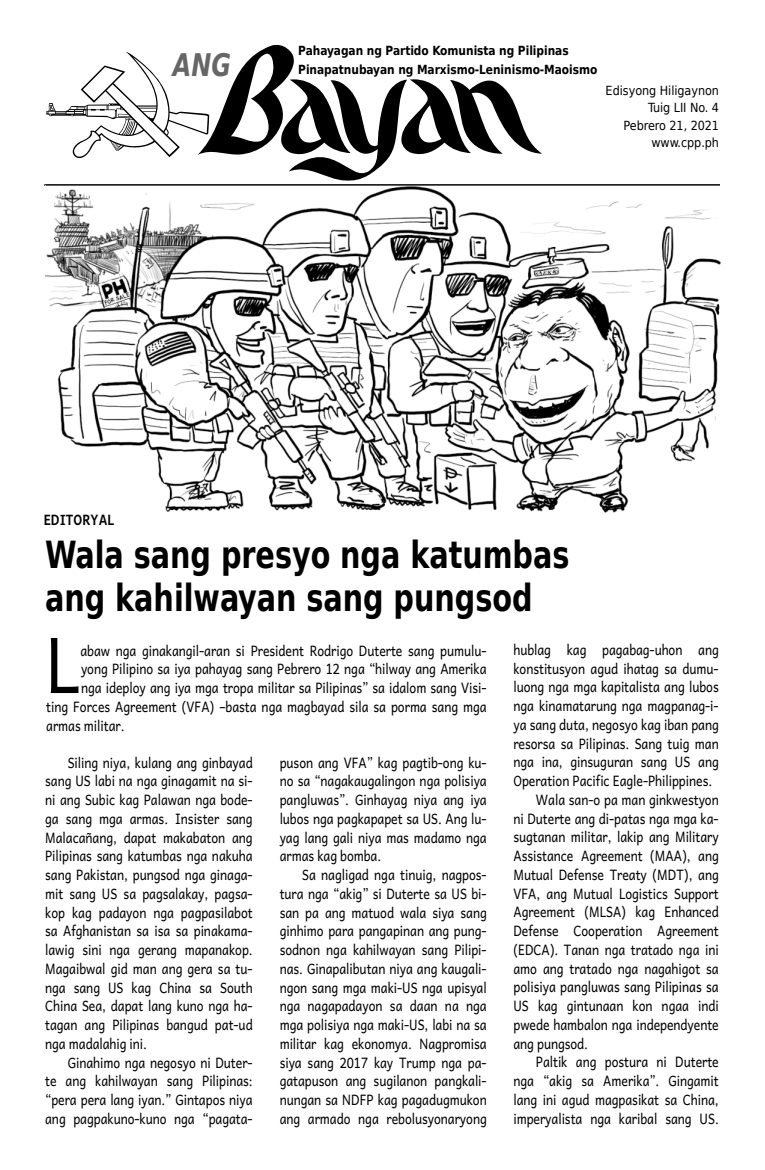
<style>
.page{position:relative;width:765px;height:1170px;background:#fff}
.page>*{position:absolute;margin:0;border:0;box-sizing:border-box;transform-origin:0 0}
.t1{font:77.25px "Andika New Basic";color:#000;scale:.85 1}
.t2{font:700 37.5px/42.5px "DejaVu Sans Condensed";color:#000;scale:.85 1}
.t3{font:italic 700 31.25px "DejaVu Sans Condensed";color:#666;scale:.85 1}
.t4{font:14.38px/18.8px "Andika New Basic";letter-spacing:-.005em;color:#000;text-align:justify;scale:.85 1}
.t5{font:700 14.38px "Andika New Basic";letter-spacing:-.005em;color:#000;scale:.85 1}
.t6{font:700 12.5px/18.8px "DejaVu Sans";letter-spacing:-.005em;color:#000;scale:.85 1}
.t7{font:12.5px/17.5px "DejaVu Sans";letter-spacing:-.005em;color:#000;text-align:right;scale:.9 1}
</style>
<div class="page">
<svg style="left:46px;top:52px;width:151px;height:106px"></svg>
<hr style="left:44px;top:184px;width:676px;height:2px;background:#000">
<svg style="left:197px;top:45px;width:345px;height:136px"></svg>
<img style="left:46px;top:186px;width:675px;height:326px">
<h3 class="t3" style="left:173px;top:47px;width:70px">ANG</h3>
<p class="t6" style="left:298px;top:41px;width:353px">Pahayagan ng Partido Komunista ng Pilipinas<br>Pinapatnubayan ng Marxismo-Leninismo-Maoismo</p>
<p class="t7" style="left:606px;top:82px;width:128px">Edisyong Hiligaynon<br>Tuig LII No. 4<br>Pebrero 21, 2021 www.cpp.ph</p>
<p class="t5" style="left:44px;top:507px;width:84px">EDITORYAL</p>
<h2 class="t2" style="left:45px;top:534px;width:618px">Wala sang presyo nga katumbas ang kahilwayan sang pungsod</h2>
<h1 class="t1" style="left:46px;top:599px;width:42px">L</h1>
<p class="t4" style="left:80px;top:640px;width:479px">abaw nga ginakangil-aran si President Rodrigo Duterte sang pumulu‐</p>
<p class="t4" style="left:513px;top:640px;width:243px">hublag kag pagabag-uhon ang</p>
<p class="t4" style="left:513px;top:658px;width:243px">konstitusyon agud ihatag sa dumu‐</p>
<p class="t4" style="left:513px;top:677px;width:243px">luong nga mga kapitalista ang lubos</p>
<p class="t4" style="left:513px;top:696px;width:243px">nga kinamatarung nga magpanag-i‐</p>
<p class="t4" style="left:513px;top:715px;width:243px">ya sang duta, negosyo kag iban pang</p>
<p class="t4" style="left:513px;top:733px;width:243px">resorsa sa Pilipinas. Sang tuig man</p>
<p class="t4" style="left:513px;top:752px;width:243px">nga ina, ginsuguran sang US ang</p>
<p class="t4" style="left:513px;top:771px;width:235px">Operation Pacific Eagle-Philippines.</p>
<p class="t4" style="left:536px;top:790px;width:217px">Wala san-o pa man ginkwestyon</p>
<p class="t4" style="left:513px;top:808px;width:243px">ni Duterte ang di-patas nga mga ka‐</p>
<p class="t4" style="left:513px;top:827px;width:243px">sugtanan militar, lakip ang Military</p>
<p class="t4" style="left:513px;top:846px;width:243px">Assistance Agreement (MAA), ang</p>
<p class="t4" style="left:513px;top:865px;width:243px">Mutual Defense Treaty (MDT), ang</p>
<p class="t4" style="left:513px;top:883px;width:243px">VFA, ang Mutual Logistics Support</p>
<p class="t4" style="left:513px;top:902px;width:243px">Agreement (MLSA) kag Enhanced</p>
<p class="t4" style="left:513px;top:921px;width:243px">Defense Cooperation Agreement</p>
<p class="t4" style="left:513px;top:940px;width:243px">(EDCA). Tanan nga tratado nga ini</p>
<p class="t4" style="left:513px;top:958px;width:243px">amo ang tratado nga nagahigot sa</p>
<p class="t4" style="left:513px;top:977px;width:243px">polisiya pangluwas sang Pilipinas sa</p>
<p class="t4" style="left:513px;top:996px;width:243px">US kag gintunaan kon ngaa indi</p>
<p class="t4" style="left:513px;top:1015px;width:243px">pwede hambalon nga independyente</p>
<p class="t4" style="left:513px;top:1033px;width:89px">ang pungsod.</p>
<p class="t4" style="left:536px;top:1052px;width:217px">Paltik ang postura ni Duterte</p>
<p class="t4" style="left:513px;top:1071px;width:243px">nga “akig sa Amerika”. Gingamit</p>
<p class="t4" style="left:513px;top:1090px;width:243px">lang ini agud magpasikat sa China,</p>
<p class="t4" style="left:513px;top:1108px;width:243px">imperyalista nga karibal sang US.</p>
<p class="t4" style="left:81px;top:659px;width:479px">yong Pilipino sa iya pahayag sang Pebrero 12 nga “hilway ang Amerika</p>
<p class="t4" style="left:81px;top:678px;width:479px">nga ideploy ang iya mga tropa militar sa Pilipinas” sa idalom sang Visi‐</p>
<p class="t4" style="left:46px;top:696px;width:520px">ting Forces Agreement (VFA) –basta nga magbayad sila sa porma sang mga</p>
<p class="t4" style="left:46px;top:715px;width:94px">armas militar.</p>
<p class="t4" style="left:45px;top:752px;width:246px;text-indent:22px">Siling niya, kulang ang ginbayad sang US labi na nga ginagamit na si‐ ni ang Subic kag Palawan nga bode‐ ga sang mga armas. Insister sang Malacañang, dapat makabaton ang Pilipinas sang katumbas nga nakuha sang Pakistan, pungsod nga ginaga‐ mit sang US sa pagsalakay, pagsa‐ kop kag padayon nga pagpasilabot sa Afghanistan sa isa sa pinakama‐ lawig sini nga gerang mapanakop.<br>Magaibwal gid man ang gera sa tu‐ nga sang US kag China sa South China Sea, dapat lang kuno nga ha‐ tagan ang Pilipinas bangud pat-ud nga madalahig ini.</p>
<p class="t4" style="left:45px;top:1052px;width:246px;text-indent:22px">Ginahimo nga negosyo ni Duter‐ te ang kahilwayan sang Pilipinas: “pera pera lang iyan.” Gintapos niya ang pagpakuno-kuno nga “pagata‐</p>
<p class="t4" style="left:280px;top:752px;width:245px">puson ang VFA” kag pagtib-ong ku‐ no sa “nagakaugalingon nga polisiya pangluwas”. Ginhayag niya ang iya lubos nga pagkapapet sa US. Ang lu‐ yag lang gali niya mas madamo nga armas kag bomba.</p>
<p class="t4" style="left:280px;top:865px;width:245px;text-indent:22px">Sa nagligad nga tinuig, nagpos‐ tura nga “akig” si Duterte sa US bi‐ san pa ang matuod wala siya sang ginhimo para pangapinan ang pung‐ sodnon nga kahilwayan sang Pilipi‐ nas. Ginapalibutan niya ang kaugali‐ ngon sang mga maki-US nga upisyal nga nagapadayon sa daan na nga mga polisiya nga maki-US, labi na sa militar kag ekonomya. Nagpromisa siya sang 2017 kay Trump nga pa‐ gatapuson ang sugilanon pangkali‐ nungan sa NDFP kag pagadugmukon ang armado nga rebolusyonaryong</p>
</div>
